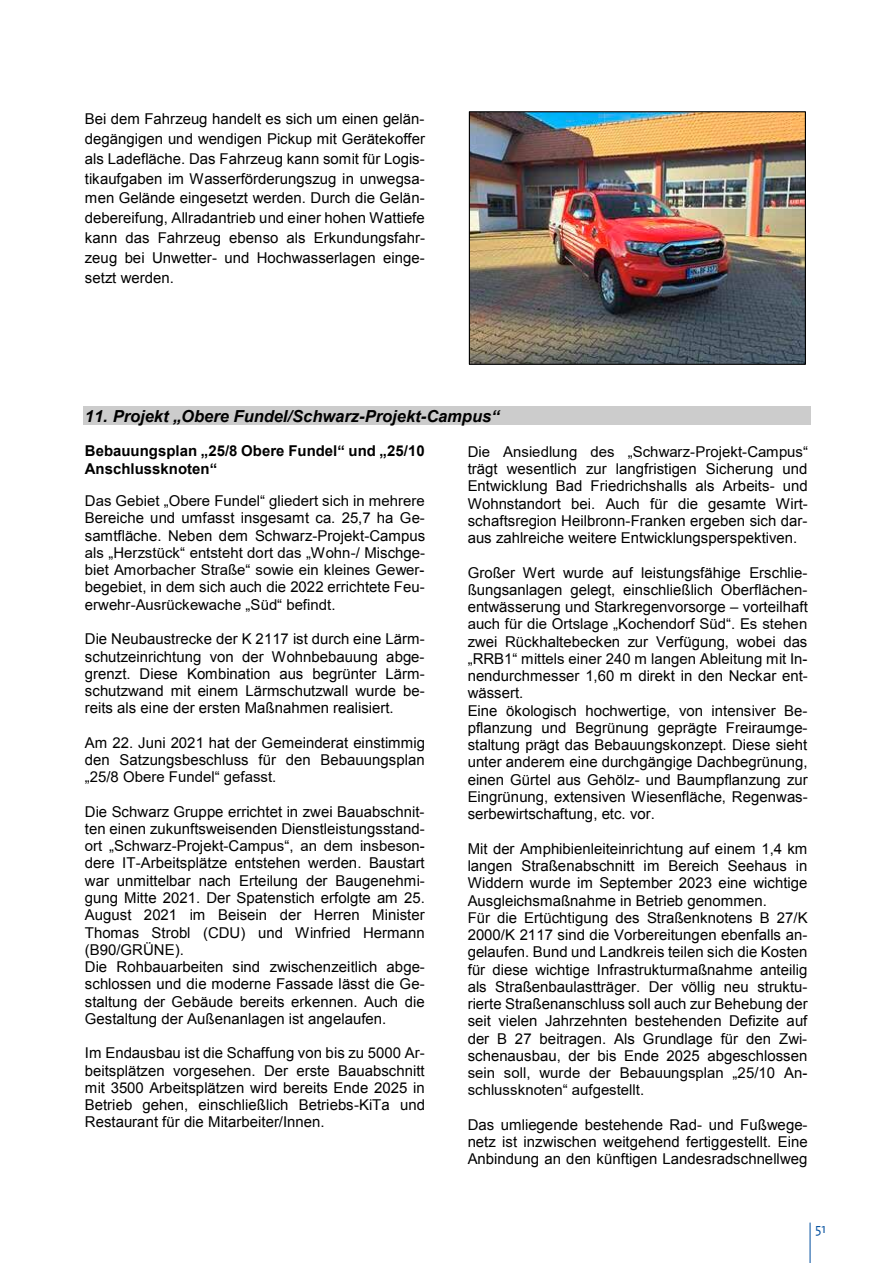
<style>
.page{position:relative;width:893px;height:1263px;background:#fff}
.page>*{position:absolute;margin:0;border:0;box-sizing:border-box;transform-origin:0 0}
.t1{font:italic 700 16.5px "Arial";color:#000}
.t2{font:15px/17.2px "Arial";color:#000;text-align:justify}
.t3{font:700 15px/17.2px "Arial";color:#000}
.t4{font:300 13.5px "The Sans";color:#004e9e}
</style>
<div class="page">
<div style="left:83px;top:406px;width:727px;height:19px;background:#ccc"></div>
<img style="left:471px;top:113px;width:333px;height:250px">
<div style="left:469px;top:111px;width:337px;height:254px;border:1px solid #000"></div>
<hr style="left:810px;top:1222px;width:1px;height:41px;background:#004e9e">
<p class="t2" style="left:85px;top:109px;width:342px;line-height:19.8px">Bei dem Fahrzeug handelt es sich um einen gelän&shy;degängigen und wendigen Pickup mit Gerätekoffer als Ladefläche. Das Fahrzeug kann somit für Logis&shy;tikaufgaben im Wasserförderungszug in unwegsa&shy;men Gelände eingesetzt werden. Durch die Gelän&shy;debereifung, Allradantrieb und einer hohen Wattiefe kann das Fahrzeug ebenso als Erkundungsfahr&shy;zeug bei Unwetter- und Hochwasserlagen einge&shy;setzt werden.</p>
<p class="t1" style="left:85px;top:405px;width:416px">11. Projekt „Obere Fundel/Schwarz-Projekt-Campus“</p>
<p class="t3" style="left:85px;top:443px;width:341px">Bebauungsplan „25/8 Obere Fundel“ und „25/10<br>Anschlussknoten“</p>
<p class="t2" style="left:85px;top:492px;width:342px">Das Gebiet „Obere Fundel“ gliedert sich in mehrere Bereiche und umfasst insgesamt ca. 25,7 ha Ge&shy;samtfläche. Neben dem Schwarz-Projekt-Campus als „Herzstück“ entsteht dort das „Wohn-/ Mischge&shy;biet Amorbacher Straße“ sowie ein kleines Gewer&shy;begebiet, in dem sich auch die 2022 errichtete Feu&shy;erwehr-Ausrückewache „Süd“ befindt.</p>
<p class="t2" style="left:85px;top:630px;width:342px">Die Neubaustrecke der K 2117 ist durch eine Lärm&shy;schutzeinrichtung von der Wohnbebauung abge&shy;grenzt. Diese Kombination aus begrünter Lärm&shy;schutzwand mit einem Lärmschutzwall wurde be&shy;reits als eine der ersten Maßnahmen realisiert.</p>
<p class="t2" style="left:85px;top:734px;width:342px">Am 22. Juni 2021 hat der Gemeinderat einstimmig den Satzungsbeschluss für den Bebauungsplan „25/8 Obere Fundel“ gefasst.</p>
<p class="t2" style="left:85px;top:803px;width:341px;text-align:left">Die Schwarz Gruppe errichtet in zwei Bauabschnit&shy;ten einen zukunftsweisenden Dienstleistungsstand&shy;ort „Schwarz-Projekt-Campus“, an dem insbeson&shy;dere IT-Arbeitsplätze entstehen werden. Baustart war unmittelbar nach Erteilung der Baugenehmi&shy;gung Mitte 2021. Der Spatenstich erfolgte am 25.<br>August 2021 im Beisein der Herren Minister Thomas Strobl (CDU) und Winfried Hermann (B90/GRÜNE).<br>Die Rohbauarbeiten sind zwischenzeitlich abge&shy;schlossen und die moderne Fassade lässt die Ge&shy;staltung der Gebäude bereits erkennen. Auch die Gestaltung der Außenanlagen ist angelaufen.</p>
<p class="t2" style="left:85px;top:1044px;width:342px">Im Endausbau ist die Schaffung von bis zu 5000 Ar&shy;beitsplätzen vorgesehen. Der erste Bauabschnitt mit 3500 Arbeitsplätzen wird bereits Ende 2025 in Betrieb gehen, einschließlich Betriebs-KiTa und Restaurant für die Mitarbeiter/Innen.</p>
<p class="t2" style="left:468px;top:443px;width:342px">Die Ansiedlung des „Schwarz-Projekt-Campus“ trägt wesentlich zur langfristigen Sicherung und Entwicklung Bad Friedrichshalls als Arbeits- und Wohnstandort bei. Auch für die gesamte Wirt&shy;schaftsregion Heilbronn-Franken ergeben sich dar&shy;aus zahlreiche weitere Entwicklungsperspektiven.</p>
<p class="t2" style="left:468px;top:564px;width:342px;text-align:left">Großer Wert wurde auf leistungsfähige Erschlie&shy;ßungsanlagen gelegt, einschließlich Oberflächen&shy;entwässerung und Starkregenvorsorge – vorteilhaft auch für die Ortslage „Kochendorf Süd“. Es stehen zwei Rückhaltebecken zur Verfügung, wobei das „RRB1“ mittels einer 240 m langen Ableitung mit In&shy;nendurchmesser 1,60 m direkt in den Neckar ent&shy;wässert.<br>Eine ökologisch hochwertige, von intensiver Be&shy;pflanzung und Begrünung geprägte Freiraumge&shy;staltung prägt das Bebauungskonzept. Diese sieht unter anderem eine durchgängige Dachbegrünung, einen Gürtel aus Gehölz- und Baumpflanzung zur Eingrünung, extensiven Wiesenfläche, Regenwas&shy;serbewirtschaftung, etc. vor.</p>
<p class="t2" style="left:468px;top:840px;width:342px;text-align:left">Mit der Amphibienleiteinrichtung auf einem 1,4 km langen Straßenabschnitt im Bereich Seehaus in Widdern wurde im September 2023 eine wichtige Ausgleichsmaßnahme in Betrieb genommen.<br>Für die Ertüchtigung des Straßenknotens B 27/K 2000/K 2117 sind die Vorbereitungen ebenfalls an&shy;gelaufen. Bund und Landkreis teilen sich die Kosten für diese wichtige Infrastrukturmaßnahme anteilig als Straßenbaulastträger. Der völlig neu struktu&shy;rierte Straßenanschluss soll auch zur Behebung der seit vielen Jahrzehnten bestehenden Defizite auf der B 27 beitragen. Als Grundlage für den Zwi&shy;schenausbau, der bis Ende 2025 abgeschlossen sein soll, wurde der Bebauungsplan „25/10 An&shy;schlussknoten“ aufgestellt.</p>
<p class="t2" style="left:468px;top:1116px;width:342px">Das umliegende bestehende Rad- und Fußwege&shy;netz ist inzwischen weitgehend fertiggestellt. Eine Anbindung an den künftigen Landesradschnellweg</p>
<p class="t4" style="left:815px;top:1217px;width:12px">51</p>
</div>
